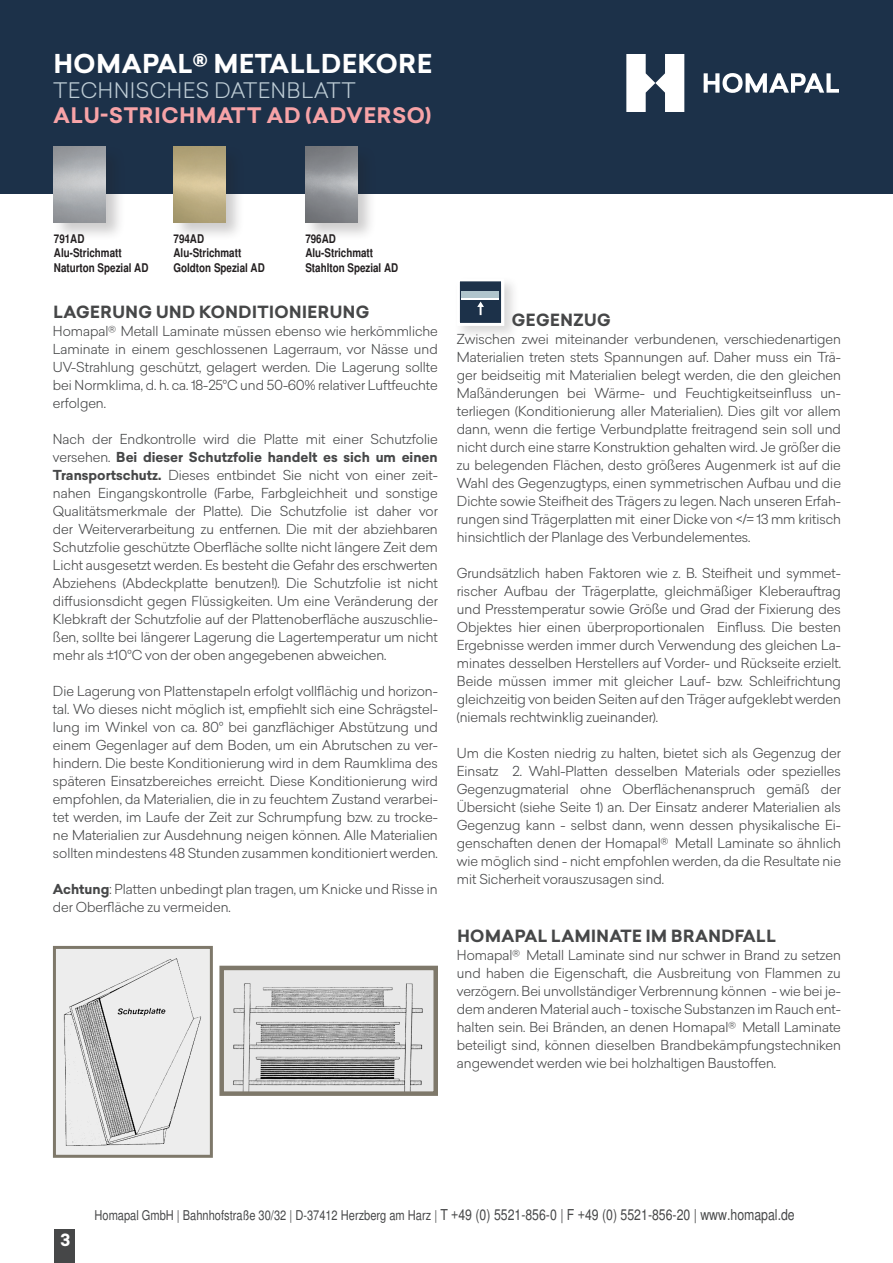
<style>
.page{position:relative;width:893px;height:1263px;background:#fff}
.page>*{position:absolute;margin:0;border:0;box-sizing:border-box;transform-origin:0 0}
.t1{font:700 25.5px "Arpa Sans";letter-spacing:.03em;color:#fff}
.t2{font:700 21px "Arpa Sans";letter-spacing:.04em;color:#f7a3a7}
.t3{font:300 21px "Arpa Sans";letter-spacing:.04em;color:#becdd6}
.Absatzformat_1{font:700 16.5px "Arpa Sans";letter-spacing:.03em;color:#464748}
.Fliesstext{font:700 16.5px "Arpa Sans";letter-spacing:.03em;color:#464748}
.t4{font:700 16.5px "Arpa Sans";color:#fff}
.Fliesstext-2{font:300 13.5px/18px "Arpa Sans";color:#464748;text-align:justify}
.t5{font:condensed 13.5px "Helvetica";color:#464748}
.t6{font:700 condensed 12px "Helvetica";color:#231f20}
.t7{font:condensed 12px "Helvetica";color:#fff}
.s1{font-weight:700}
.s2{font-size:15px}
</style>
<div class="page">
<div style="left:0;top:0;width:893px;height:193px;background:#1c3149"></div>
<div style="left:54px;top:1229px;width:20px;height:34px;background:#464748"></div>
<svg style="left:704px;top:73px;width:135px;height:20px"></svg>
<svg style="left:626px;top:54px;width:58px;height:58px"></svg>
<img style="left:57px;top:950px;width:152px;height:204px">
<div style="left:53px;top:946px;width:160px;height:212px;border:3px solid #7e786a"></div>
<img style="left:224px;top:971px;width:209px;height:120px">
<div style="left:219px;top:966px;width:219px;height:130px;border:4px solid #7e786a"></div>
<div style="left:454px;top:275px;width:65px;height:66px;background:#231f20;opacity:.18"></div>
<div style="left:458px;top:280px;width:43px;height:42px;background:#1c3149"></div>
<hr style="left:461px;top:299px;width:38px;height:1px;background:#fff">
<hr style="left:461px;top:293px;width:38px;height:4px;background:#b0c5cd">
<hr style="left:461px;top:291px;width:38px;height:1px;background:#b0c5cd">
<svg style="left:477px;top:302px;width:7px;height:13px"></svg>
<div style="left:457px;top:278px;width:47px;height:48px;border:3px solid #fff"></div>
<div style="left:52px;top:145px;width:73px;height:97px;background:#231f20;opacity:.23"></div>
<img style="left:54px;top:147px;width:52px;height:75px">
<div style="left:172px;top:145px;width:73px;height:97px;background:#231f20;opacity:.23"></div>
<img style="left:174px;top:147px;width:51px;height:75px">
<div style="left:304px;top:145px;width:73px;height:97px;background:#231f20;opacity:.23"></div>
<img style="left:305px;top:147px;width:52px;height:75px">
<h1 class="t1" style="left:54px;top:44px;width:380px">HOMAPAL® METALLDEKORE</h1>
<h2 class="t3" style="left:54px;top:75px;width:304px">TECHNISCHES DATENBLATT</h2>
<h2 class="t2" style="left:54px;top:100px;width:379px">ALU-STRICHMATT AD (ADVERSO)</h2>
<p class="t6" style="left:54px;top:232px;width:32px">791AD</p>
<p class="t6" style="left:54px;top:246px;width:69px">Alu-Strichmatt</p>
<p class="t6" style="left:54px;top:260px;width:96px">Naturton Spezial AD</p>
<p class="t6" style="left:174px;top:232px;width:32px">794AD</p>
<p class="t6" style="left:174px;top:246px;width:69px">Alu-Strichmatt</p>
<p class="t6" style="left:174px;top:260px;width:93px">Goldton Spezial AD</p>
<p class="t6" style="left:305px;top:232px;width:32px">796AD</p>
<p class="t6" style="left:305px;top:246px;width:69px">Alu-Strichmatt</p>
<p class="t6" style="left:305px;top:260px;width:94px">Stahlton Spezial AD</p>
<p class="Absatzformat_1" style="left:53px;top:299px;width:317px">LAGERUNG UND KONDITIONIERUNG</p>
<p class="Fliesstext-2" style="left:53px;top:321px;width:386px">Homapal® Metall Laminate müssen ebenso wie herkömmliche Laminate in einem geschlossenen Lagerraum, vor Nässe und UV-Strahlung geschützt, gelagert werden. Die Lagerung sollte bei Normklima, d. h. ca. 18-25°C und 50-60% relativer Luftfeuchte erfolgen.</p>
<p class="Fliesstext-2" style="left:53px;top:429px;width:386px">Nach der Endkontrolle wird die Platte mit einer Schutzfolie versehen. <span class="s1">Bei dieser Schutzfolie handelt es sich um einen Transportschutz.</span> Dieses entbindet Sie nicht von einer zeit&shy;nahen Eingangskontrolle (Farbe, Farbgleichheit und sonstige Qualitätsmerkmale der Platte). Die Schutzfolie ist daher vor der Weiterverarbeitung zu entfernen. Die mit der abziehbaren Schutzfolie geschützte Oberfläche sollte nicht längere Zeit dem Licht ausgesetzt werden. Es besteht die Gefahr des erschwerten Abziehens (Abdeckplatte benutzen!). Die Schutzfolie ist nicht diffusionsdicht gegen Flüssigkeiten. Um eine Veränderung der Klebkraft der Schutzfolie auf der Plattenoberfläche auszuschlie&shy;ßen, sollte bei längerer Lagerung die Lagertemperatur um nicht mehr als ±10°C von der oben angegebenen abweichen.</p>
<p class="Fliesstext-2" style="left:53px;top:681px;width:386px">Die Lagerung von Plattenstapeln erfolgt vollflächig und horizon&shy;tal. Wo dieses nicht möglich ist, empfiehlt sich eine Schrägstel&shy;lung im Winkel von ca. 80° bei ganzflächiger Abstützung und einem Gegenlager auf dem Boden, um ein Abrutschen zu ver&shy;hindern. Die beste Konditionierung wird in dem Raumklima des späteren Einsatzbereiches erreicht. Diese Konditionierung wird empfohlen, da Materialien, die in zu feuchtem Zustand verarbei&shy;tet werden, im Laufe der Zeit zur Schrumpfung bzw. zu trocke&shy;ne Materialien zur Ausdehnung neigen können. Alle Materialien sollten mindestens 48 Stunden zusammen konditioniert werden.</p>
<p class="Fliesstext-2" style="left:53px;top:879px;width:386px"><span class="s1">Achtung</span>: Platten unbedingt plan tragen, um Knicke und Risse in der Oberfläche zu vermeiden.</p>
<p class="Absatzformat_1" style="left:512px;top:307px;width:100px">GEGENZUG</p>
<p class="Fliesstext-2" style="left:457px;top:329px;width:385px">Zwischen zwei miteinander verbundenen, verschiedenartigen Materialien treten stets Spannungen auf. Daher muss ein Trä&shy;ger beidseitig mit Materialien belegt werden, die den gleichen Maßänderungen bei Wärme- und Feuchtigkeitseinfluss un&shy;terliegen (Konditionierung aller Materialien). Dies gilt vor allem dann, wenn die fertige Verbundplatte freitragend sein soll und nicht durch eine starre Konstruktion gehalten wird. Je größer die zu belegenden Flächen, desto größeres Augenmerk ist auf die Wahl des Gegenzugtyps, einen symmetrischen Aufbau und die Dichte sowie Steifheit des Trägers zu legen. Nach unseren Erfah&shy;rungen sind Trägerplatten mit einer Dicke von &lt;/= 13 mm kritisch hinsichtlich der Planlage des Verbundelementes.</p>
<p class="Fliesstext-2" style="left:457px;top:563px;width:385px">Grundsätzlich haben Faktoren wie z. B. Steifheit und symmet&shy;rischer Aufbau der Trägerplatte, gleichmäßiger Kleberauftrag und Presstemperatur sowie Größe und Grad der Fixierung des Objektes hier einen überproportionalen Einfluss. Die besten Ergebnisse werden immer durch Verwendung des gleichen La&shy;minates desselben Herstellers auf Vorder- und Rückseite erzielt.<br>Beide müssen immer mit gleicher Lauf- bzw. Schleifrichtung gleichzeitig von beiden Seiten auf den Träger aufgeklebt werden (niemals rechtwinklig zueinander).</p>
<p class="Fliesstext-2" style="left:457px;top:743px;width:385px">Um die Kosten niedrig zu halten, bietet sich als Gegenzug der Einsatz 2. Wahl-Platten desselben Materials oder spezielles Gegenzugmaterial ohne Oberflächenanspruch gemäß der Übersicht (siehe Seite 1) an. Der Einsatz anderer Materialien als Gegenzug kann - selbst dann, wenn dessen physikalische Ei&shy;genschaften denen der Homapal® Metall Laminate so ähnlich wie möglich sind - nicht empfohlen werden, da die Resultate nie mit Sicherheit vorauszusagen sind.</p>
<p class="Fliesstext" style="left:457px;top:923px;width:320px">HOMAPAL LAMINATE IM BRANDFALL</p>
<p class="Fliesstext-2" style="left:457px;top:945px;width:385px">Homapal® Metall Laminate sind nur schwer in Brand zu setzen und haben die Eigenschaft, die Ausbreitung von Flammen zu verzögern. Bei unvollständiger Verbrennung können - wie bei je&shy;dem anderen Material auch - toxische Substanzen im Rauch ent&shy;halten sein. Bei Bränden, an denen Homapal® Metall Laminate beteiligt sind, können dieselben Brandbekämpfungstechniken angewendet werden wie bei holzhaltigen Baustoffen.</p>
<p class="t4" style="left:61px;top:1227px;width:11px">3</p>
<p class="t7" style="left:61px;top:1231px;width:7px">3</p>
<p class="t5" style="left:95px;top:1207px;width:702px">Homapal GmbH | Bahnhofstraße 30/32 | D-37412 Herzberg am Harz | <span class="s2">T +49 (0) 5521-856-0 | F +49 (0) 5521-856-20 | www.homapal.de</span></p>
</div>
